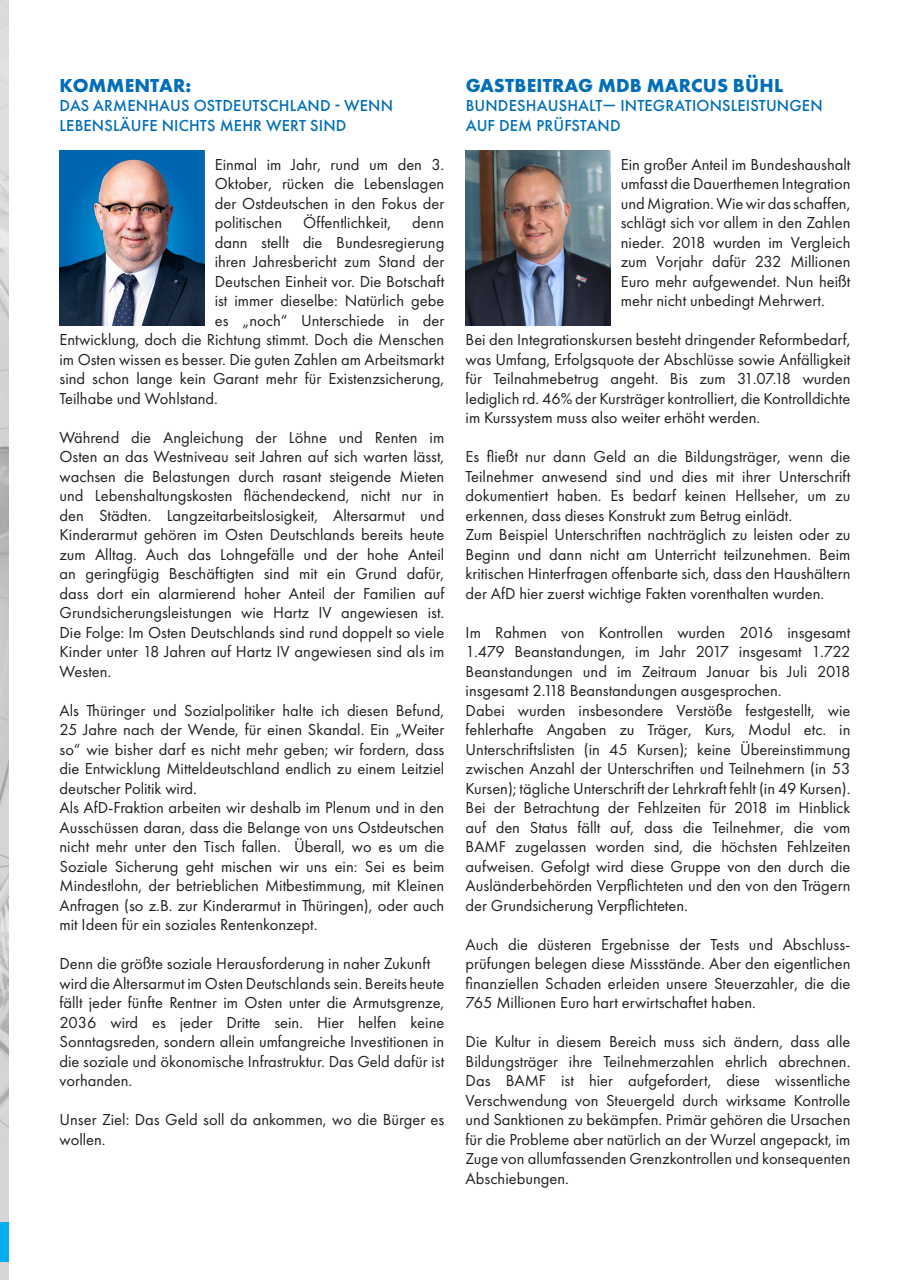
<style>
.page{position:relative;width:910px;height:1280px;background:#fff}
.page>*{position:absolute;margin:0;border:0;box-sizing:border-box;transform-origin:0 0}
.t1{font:700 19.5px "Futura PT";letter-spacing:.01em;color:#006eb9}
.t2{font:16.5px/19.5px "Futura PT";color:#231f20;text-align:justify}
.t3{font:500 16.5px/19.5px "Futura PT";letter-spacing:.01em;color:#006eb9}
</style>
<div class="page">
<img style="left:60px;top:150px;width:145px;height:176px">
<img style="left:466px;top:150px;width:145px;height:176px">
<img style="left:0;top:0;width:9px;height:1280px">
<div style="left:0;top:1223px;width:9px;height:39px;background:#00aeef"></div>
<p class="t1" style="left:60px;top:73px;width:133px">KOMMENTAR:</p>
<p class="t3" style="left:60px;top:96px;width:335px">DAS ARMENHAUS OSTDEUTSCHLAND - WENN<br>LEBENSLÄUFE NICHTS MEHR WERT SIND</p>
<p class="t2" style="left:215px;top:154px;width:231px">Einmal im Jahr, rund um den 3.<br>Oktober, rücken die Lebenslagen der Ostdeutschen in den Fokus der politischen</p>
<p class="t2" style="left:303px;top:213px;width:89px">Öffentlichkeit,</p>
<p class="t2" style="left:412px;top:213px;width:34px">denn</p>
<p class="t2" style="left:215px;top:232px;width:231px">dann stellt die Bundesregierung</p>
<p class="t2" style="left:215px;top:252px;width:231px">ihren Jahresbericht zum Stand der</p>
<p class="t2" style="left:215px;top:271px;width:231px">Deutschen Einheit vor. Die Botschaft</p>
<p class="t2" style="left:215px;top:291px;width:231px">ist immer dieselbe: Natürlich gebe</p>
<p class="t2" style="left:215px;top:310px;width:231px">es „noch“ Unterschiede in der</p>
<p class="t2" style="left:60px;top:330px;width:386px">Entwicklung, doch die Richtung stimmt. Doch die Menschen</p>
<p class="t2" style="left:60px;top:349px;width:386px">im Osten wissen es besser. Die guten Zahlen am Arbeitsmarkt</p>
<p class="t2" style="left:60px;top:369px;width:386px">sind schon lange kein Garant mehr für Existenzsicherung,</p>
<p class="t2" style="left:60px;top:388px;width:160px">Teilhabe und Wohlstand.</p>
<p class="t2" style="left:60px;top:427px;width:386px">Während die Angleichung der Löhne und Renten im Osten an das Westniveau seit Jahren auf sich warten lässt, wachsen die Belastungen durch rasant steigende Mieten und Lebenshaltungskosten flächendeckend, nicht nur in den Städten. Langzeitarbeitslosigkeit, Altersarmut und Kinderarmut gehören im Osten Deutschlands bereits heute zum Alltag. Auch das Lohngefälle und der hohe Anteil an geringfügig Beschäftigten sind mit ein Grund dafür, dass dort ein alarmierend hoher Anteil der Familien auf Grundsicherungsleistungen wie Hartz IV angewiesen ist.<br>Die Folge: Im Osten Deutschlands sind rund doppelt so viele Kinder unter 18 Jahren auf Hartz IV angewiesen sind als im Westen.</p>
<p class="t2" style="left:60px;top:700px;width:386px">Als Thüringer und Sozialpolitiker halte ich diesen Befund, 25 Jahre nach der Wende, für einen Skandal. Ein „Weiter so“ wie bisher darf es nicht mehr geben; wir fordern, dass die Entwicklung Mitteldeutschland endlich zu einem Leitziel deutscher Politik wird.</p>
<p class="t2" style="left:60px;top:798px;width:386px">Als AfD-Fraktion arbeiten wir deshalb im Plenum und in den Ausschüssen daran, dass die Belange von uns Ostdeutschen nicht mehr unter den Tisch fallen. Überall, wo es um die Soziale Sicherung geht mischen wir uns ein: Sei es beim Mindestlohn, der betrieblichen Mitbestimmung, mit Kleinen Anfragen (so z.B. zur Kinderarmut in Thüringen), oder auch mit Ideen für ein soziales Rentenkonzept.</p>
<p class="t2" style="left:60px;top:954px;width:372px">Denn die größte soziale Herausforderung in naher Zukunft</p>
<p class="t2" style="left:60px;top:973px;width:386px">wird die Altersarmut im Osten Deutschlands sein. Bereits heute fällt jeder fünfte Rentner im Osten unter die Armutsgrenze, 2036 wird es jeder Dritte sein. Hier helfen keine Sonntagsreden, sondern allein umfangreiche Investitionen in die soziale und ökonomische Infrastruktur. Das Geld dafür ist vorhanden.</p>
<p class="t2" style="left:60px;top:1110px;width:386px">Unser Ziel: Das Geld soll da ankommen, wo die Bürger es wollen.</p>
<p class="t1" style="left:466px;top:73px;width:319px">GASTBEITRAG MDB MARCUS BÜHL</p>
<p class="t3" style="left:466px;top:96px;width:358px">BUNDESHAUSHALT— INTEGRATIONSLEISTUNGEN<br>AUF DEM PRÜFSTAND</p>
<p class="t2" style="left:621px;top:154px;width:231px">Ein großer Anteil im Bundeshaushalt umfasst die Dauerthemen Integration und Migration. Wie wir das schaffen, schlägt sich vor allem in den Zahlen nieder. 2018 wurden im Vergleich zum Vorjahr dafür 232 Millionen Euro mehr aufgewendet. Nun heißt mehr nicht unbedingt Mehrwert.</p>
<p class="t2" style="left:466px;top:330px;width:386px">Bei den Integrationskursen besteht dringender Reformbedarf, was Umfang, Erfolgsquote der Abschlüsse sowie Anfälligkeit für Teilnahmebetrug angeht. Bis zum 31.07.18 wurden lediglich rd. 46% der Kursträger kontrolliert, die Kontrolldichte im Kurssystem muss also weiter erhöht werden.</p>
<p class="t2" style="left:466px;top:447px;width:386px">Es fließt nur dann Geld an die Bildungsträger, wenn die Teilnehmer anwesend sind und dies mit ihrer Unterschrift dokumentiert haben. Es bedarf keinen Hellseher, um zu erkennen, dass dieses Konstrukt zum Betrug einlädt.</p>
<p class="t2" style="left:466px;top:525px;width:386px">Zum Beispiel Unterschriften nachträglich zu leisten oder zu Beginn und dann nicht am Unterricht teilzunehmen. Beim kritischen Hinterfragen offenbarte sich, dass den Haushältern der AfD hier zuerst wichtige Fakten vorenthalten wurden.</p>
<p class="t2" style="left:466px;top:622px;width:386px">Im Rahmen von Kontrollen wurden 2016 insgesamt 1.479 Beanstandungen, im Jahr 2017 insgesamt 1.722<br>Beanstandungen und im Zeitraum Januar bis Juli 2018 insgesamt 2.118 Beanstandungen ausgesprochen.</p>
<p class="t2" style="left:466px;top:700px;width:386px">Dabei wurden insbesondere Verstöße festgestellt, wie fehlerhafte Angaben zu Träger, Kurs, Modul etc. in Unterschriftslisten (in 45 Kursen); keine Übereinstimmung zwischen Anzahl der Unterschriften und Teilnehmern (in 53<br>Kursen); tägliche Unterschrift der Lehrkraft fehlt (in 49 Kursen).</p>
<p class="t2" style="left:466px;top:798px;width:386px">Bei der Betrachtung der Fehlzeiten für 2018 im Hinblick auf den Status fällt auf, dass die Teilnehmer, die vom BAMF zugelassen worden sind, die höchsten Fehlzeiten aufweisen. Gefolgt wird diese Gruppe von den durch die Ausländerbehörden Verpflichteten und den von den Trägern der Grundsicherung Verpflichteten.</p>
<p class="t2" style="left:466px;top:934px;width:386px">Auch die düsteren Ergebnisse der Tests und Abschluss&shy;prüfungen belegen diese Missstände. Aber den eigentlichen finanziellen Schaden erleiden unsere Steuerzahler, die die 765 Millionen Euro hart erwirtschaftet haben.</p>
<p class="t2" style="left:466px;top:1032px;width:386px">Die Kultur in diesem Bereich muss sich ändern, dass alle Bildungsträger ihre Teilnehmerzahlen ehrlich abrechnen.<br>Das BAMF ist hier aufgefordert, diese wissentliche Verschwendung von Steuergeld durch wirksame Kontrolle und Sanktionen zu bekämpfen. Primär gehören die Ursachen für die Probleme aber natürlich an der Wurzel angepackt, im Zuge von allumfassenden Grenzkontrollen und konsequenten Abschiebungen.</p>
</div>
